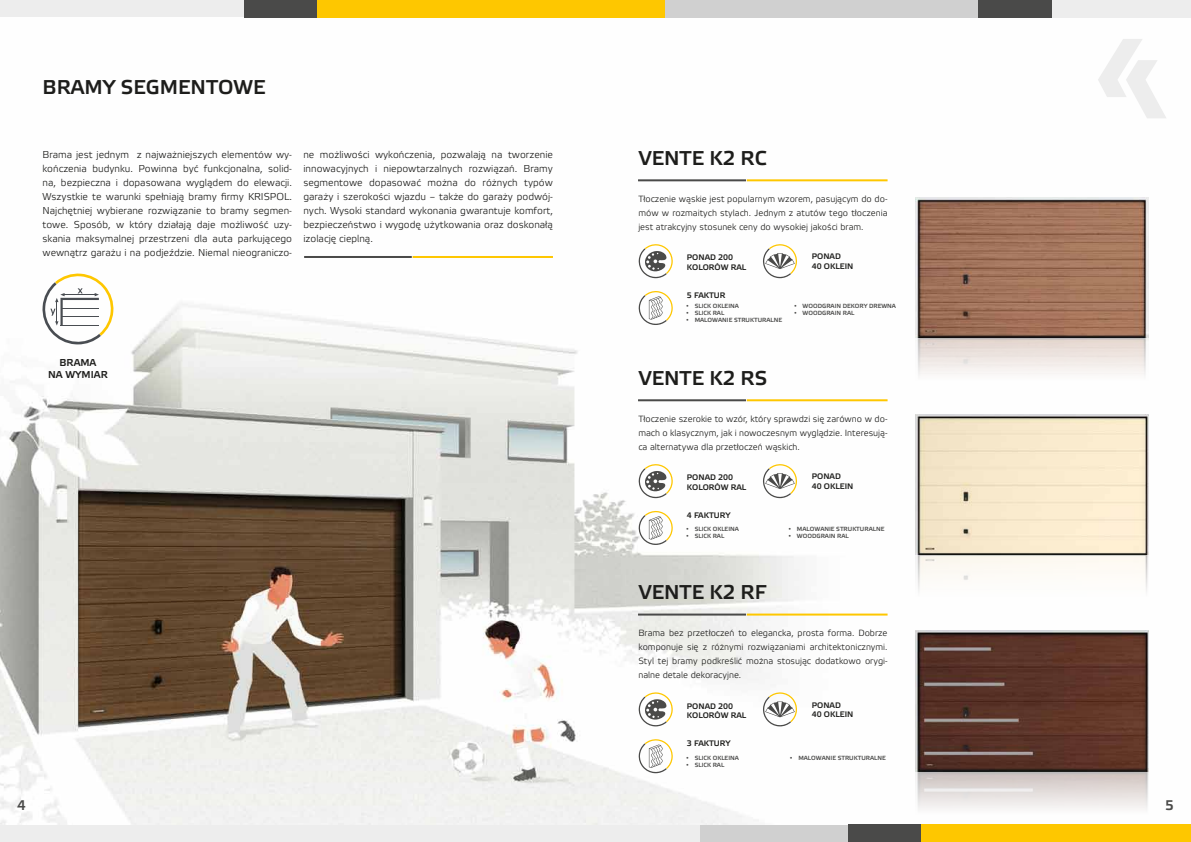
<style>
.page{position:relative;width:1191px;height:842px;background:#fff}
.page>*{position:absolute;margin:0;border:0;box-sizing:border-box;transform-origin:0 0}
.t1{font:700 20px "Elektra Light Pro";color:#1d1d1b}
.t2{font:700 14px "Elektra Light Pro";color:#4a4a49}
.t3{font:10px/14px "Elektra Light Pro";color:#1d1d1b;text-align:justify}
.t4{font:700 10px/12px "Elektra Light Pro";color:#1d1d1b;text-align:center}
.t5{font:9px/14px "Elektra Light Pro";color:#1d1d1b;text-align:justify}
.t6{font:700 8px/9.6px "Elektra Light Pro";color:#1d1d1b}
.t7{font:700 6px/7.2px "Elektra Light Pro";color:#4a4a49}
</style>
<div class="page">
<img style="left:0;top:17px;width:1191px;height:808px">
<svg style="left:42px;top:273px;width:72px;height:73px"></svg>
<svg style="left:638px;top:739px;width:35px;height:35px"></svg>
<svg style="left:638px;top:511px;width:35px;height:34px"></svg>
<svg style="left:638px;top:291px;width:35px;height:35px"></svg>
<div style="left:0;top:825px;width:700px;height:17px;background:#ededed"></div>
<div style="left:700px;top:825px;width:148px;height:17px;background:#d0d0d0"></div>
<div style="left:848px;top:825px;width:73px;height:17px;background:#4a4a49"></div>
<div style="left:921px;top:825px;width:270px;height:17px;background:#fec700"></div>
<div style="left:0;top:0;width:244px;height:17px;background:#ededed"></div>
<div style="left:665px;top:0;width:313px;height:17px;background:#d0d0d0"></div>
<div style="left:244px;top:0;width:73px;height:17px;background:#4a4a49"></div>
<div style="left:317px;top:0;width:348px;height:17px;background:#fec700"></div>
<div style="left:978px;top:0;width:74px;height:17px;background:#4a4a49"></div>
<div style="left:1052px;top:0;width:139px;height:17px;background:#ededed"></div>
<svg style="left:1098px;top:39px;width:68px;height:79px"></svg>
<hr style="left:304px;top:256px;width:108px;height:2px;background:#4a4a49">
<hr style="left:412px;top:256px;width:141px;height:2px;background:#fec700">
<img style="left:915px;top:414px;width:233px;height:183px">
<hr style="left:638px;top:399px;width:108px;height:2px;background:#4a4a49">
<hr style="left:747px;top:399px;width:140px;height:2px;background:#fec700">
<svg style="left:638px;top:464px;width:35px;height:35px"></svg>
<svg style="left:762px;top:464px;width:35px;height:35px"></svg>
<img style="left:915px;top:198px;width:233px;height:182px">
<hr style="left:638px;top:179px;width:108px;height:2px;background:#4a4a49">
<hr style="left:747px;top:179px;width:140px;height:2px;background:#fec700">
<svg style="left:638px;top:244px;width:35px;height:35px"></svg>
<svg style="left:762px;top:244px;width:35px;height:35px"></svg>
<img style="left:915px;top:630px;width:233px;height:184px">
<hr style="left:638px;top:613px;width:108px;height:2px;background:#4a4a49">
<hr style="left:747px;top:613px;width:140px;height:2px;background:#fec700">
<svg style="left:638px;top:692px;width:35px;height:35px"></svg>
<svg style="left:762px;top:692px;width:35px;height:35px"></svg>
<svg style="left:686px;top:312px;width:2px;height:9px"></svg>
<svg style="left:686px;top:528px;width:2px;height:9px"></svg>
<h1 class="t1" style="left:43px;top:76px;width:16px">BRAMY</h1>
<h1 class="t1" style="left:121px;top:76px;width:16px">SEGMENTOWE</h1>
<p class="t3" style="left:43px;top:148px;width:251px">Brama jest jednym z najważniejszych elementów wy&shy;kończenia budynku. Powinna być funkcjonalna, solid&shy;na, bezpieczna i dopasowana wyglądem do elewacji.<br>Wszystkie te warunki spełniają bramy firmy KRISPOL.<br>Najchętniej wybierane rozwiązanie to bramy segmen&shy;towe. Sposób, w który działają daje możliwość uzy&shy;skania maksymalnej przestrzeni dla auta parkującego wewnątrz garażu i na podjeździe. Niemal nieograniczo-</p>
<p class="t3" style="left:303px;top:148px;width:251px">ne możliwości wykończenia, pozwalają na tworzenie innowacyjnych i niepowtarzalnych rozwiązań. Bramy segmentowe dopasować można do różnych typów garaży i szerokości wjazdu – także do garaży podwój&shy;nych. Wysoki standard wykonania gwarantuje komfort, bezpieczeństwo i wygodę użytkowania oraz doskonałą izolację cieplną.</p>
<p class="t4" style="left:48px;top:357px;width:61px">BRAMA<br>NA WYMIAR</p>
<h1 class="t1" style="left:638px;top:147px;width:129px">VENTE K2 RC</h1>
<p class="t5" style="left:638px;top:192px;width:251px">Tłoczenie wąskie jest popularnym wzorem, pasującym do do&shy;mów w rozmaitych stylach. Jednym z atutów tego tłoczenia jest atrakcyjny stosunek ceny do wysokiej jakości bram.</p>
<p class="t6" style="left:687px;top:253px;width:61px">PONAD 200<br>KOLORÓW RAL</p>
<p class="t6" style="left:812px;top:252px;width:43px">PONAD<br>40 OKLEIN</p>
<p class="t6" style="left:687px;top:290px;width:40px">5 FAKTUR</p>
<p class="t7" style="left:694px;top:302px;width:89px">SLICK OKLEINA<br>SLICK RAL<br>MALOWANIE STRUKTURALNE</p>
<p class="t7" style="left:802px;top:302px;width:95px">WOODGRAIN DEKORY DREWNA<br>WOODGRAIN RAL</p>
<h1 class="t1" style="left:638px;top:367px;width:130px">VENTE K2 RS</h1>
<p class="t5" style="left:638px;top:412px;width:251px">Tłoczenie szerokie to wzór, który sprawdzi się zarówno w do&shy;mach o klasycznym, jak i nowoczesnym wyglądzie. Interesują&shy;ca alternatywa dla przetłoczeń wąskich.</p>
<p class="t6" style="left:687px;top:473px;width:61px">PONAD 200<br>KOLORÓW RAL</p>
<p class="t6" style="left:812px;top:472px;width:43px">PONAD<br>40 OKLEIN</p>
<p class="t6" style="left:687px;top:510px;width:45px">4 FAKTURY</p>
<p class="t7" style="left:694px;top:525px;width:46px">SLICK OKLEINA<br>SLICK RAL</p>
<p class="t7" style="left:797px;top:525px;width:89px">MALOWANIE STRUKTURALNE<br>WOODGRAIN RAL</p>
<h1 class="t1" style="left:638px;top:582px;width:129px">VENTE K2 RF</h1>
<p class="t5" style="left:638px;top:626px;width:251px">Brama bez przetłoczeń to elegancka, prosta forma. Dobrze komponuje się z różnymi rozwiązaniami architektonicznymi.<br>Styl tej bramy podkreślić można stosując dodatkowo orygi&shy;nalne detale dekoracyjne.</p>
<p class="t6" style="left:687px;top:701px;width:61px">PONAD 200<br>KOLORÓW RAL</p>
<p class="t6" style="left:812px;top:700px;width:43px">PONAD<br>40 OKLEIN</p>
<p class="t6" style="left:687px;top:739px;width:45px">3 FAKTURY</p>
<p class="t7" style="left:694px;top:754px;width:46px">SLICK OKLEINA<br>SLICK RAL</p>
<p class="t7" style="left:798px;top:754px;width:89px">MALOWANIE STRUKTURALNE</p>
<h2 class="t2" style="left:17px;top:797px;width:10px">4</h2>
<h2 class="t2" style="left:1165px;top:797px;width:10px">5</h2>
</div>
